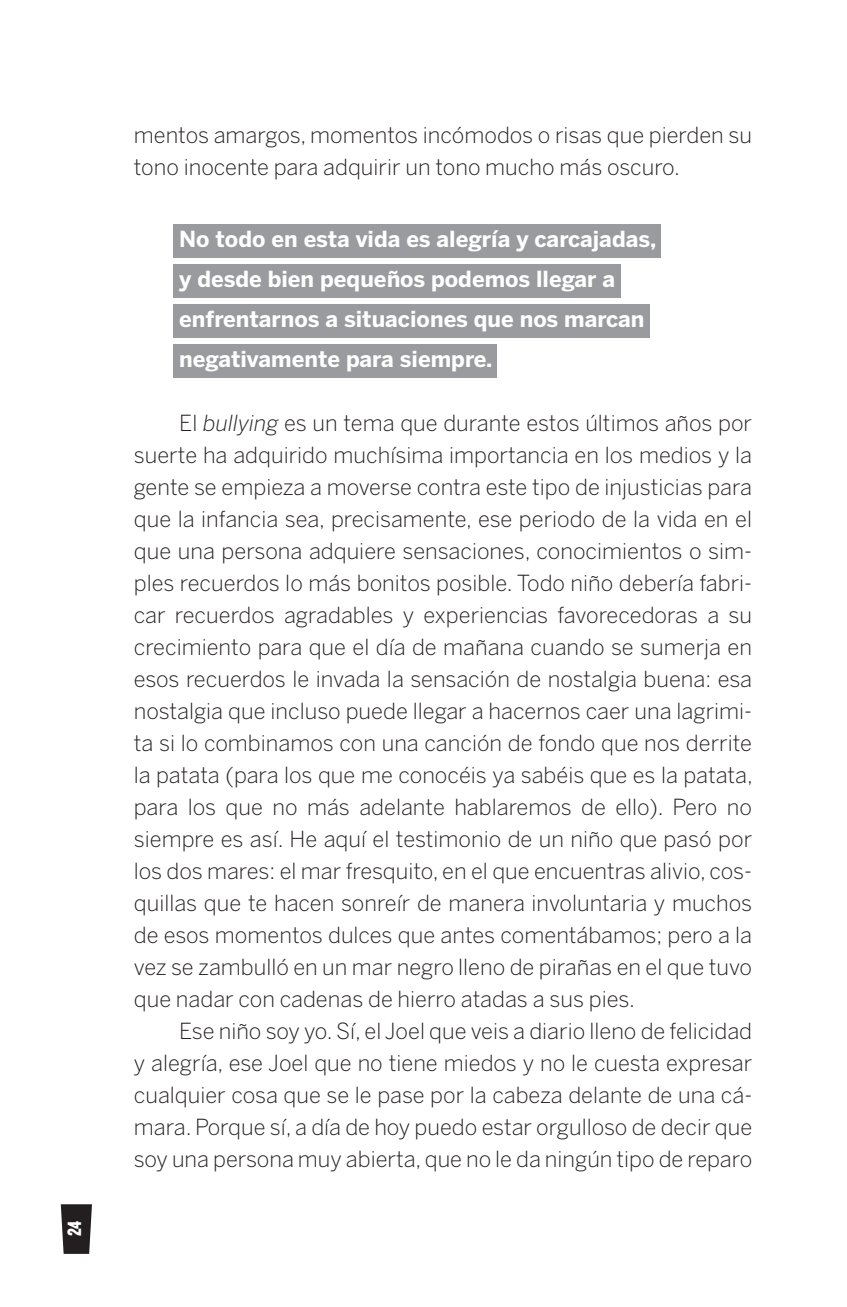
<style>
.page{position:relative;width:847px;height:1307px;background:#fff}
.page>*{position:absolute;margin:0;border:0;box-sizing:border-box;transform-origin:0 0}
.t1{font:300 22px/32px "Benton Sans";color:#231f20;text-align:justify}
.t2{font:700 22px/40px "Benton Sans";color:#fff}
.t3{font:20px "Knockout HTF69 Full Liteweight";color:#fff}
.s1{font-style:italic}
</style>
<div class="page">
<svg style="left:61px;top:1204px;width:31px;height:50px;background:#373334"></svg>
<div style="left:173px;top:224px;width:488px;height:33px;background:#999b9e"></div>
<div style="left:173px;top:264px;width:448px;height:33px;background:#999b9e"></div>
<div style="left:173px;top:304px;width:477px;height:33px;background:#999b9e"></div>
<div style="left:173px;top:344px;width:324px;height:33px;background:#999b9e"></div>
<p class="t3" style="left:64px;top:1236px;width:17px;rotate:-90deg">24</p>
<p class="t1" style="left:134px;top:119px;width:619px">mentos amargos, momentos incómodos o risas que pierden su tono inocente para adquirir un tono mucho más oscuro.</p>
<p class="t2" style="left:179px;top:219px;width:478px">No todo en esta vida es alegría y carcajadas, y desde bien pequeños podemos llegar a enfrentarnos a situaciones que nos marcan negativamente para siempre.</p>
<p class="t1" style="left:134px;top:407px;width:620px;text-indent:45px">El <span class="s1">bullying</span> es un tema que durante estos últimos años por suerte ha adquirido muchísima importancia en los medios y la gente se empieza a moverse contra este tipo de injusticias para que la infancia sea, precisamente, ese periodo de la vida en el que una persona adquiere sensaciones, conocimientos o sim&shy;ples recuerdos lo más bonitos posible. Todo niño debería fabri&shy;car recuerdos agradables y experiencias favorecedoras a su crecimiento para que el día de mañana cuando se sumerja en esos recuerdos le invada la sensación de nostalgia buena: esa nostalgia que incluso puede llegar a hacernos caer una lagrimi&shy;ta si lo combinamos con una canción de fondo que nos derrite la patata (para los que me conocéis ya sabéis que es la patata, para los que no más adelante hablaremos de ello). Pero no siempre es así. He aquí el testimonio de un niño que pasó por los dos mares: el mar fresquito, en el que encuentras alivio, cos&shy;quillas que te hacen sonreír de manera involuntaria y muchos de esos momentos dulces que antes comentábamos; pero a la vez se zambulló en un mar negro lleno de pirañas en el que tuvo que nadar con cadenas de hierro atadas a sus pies.</p>
<p class="t1" style="left:134px;top:1015px;width:620px;text-indent:45px">Ese niño soy yo. Sí, el Joel que veis a diario lleno de felicidad y alegría, ese Joel que no tiene miedos y no le cuesta expresar cualquier cosa que se le pase por la cabeza delante de una cá&shy;mara. Porque sí, a día de hoy puedo estar orgulloso de decir que soy una persona muy abierta, que no le da ningún tipo de reparo</p>
</div>
